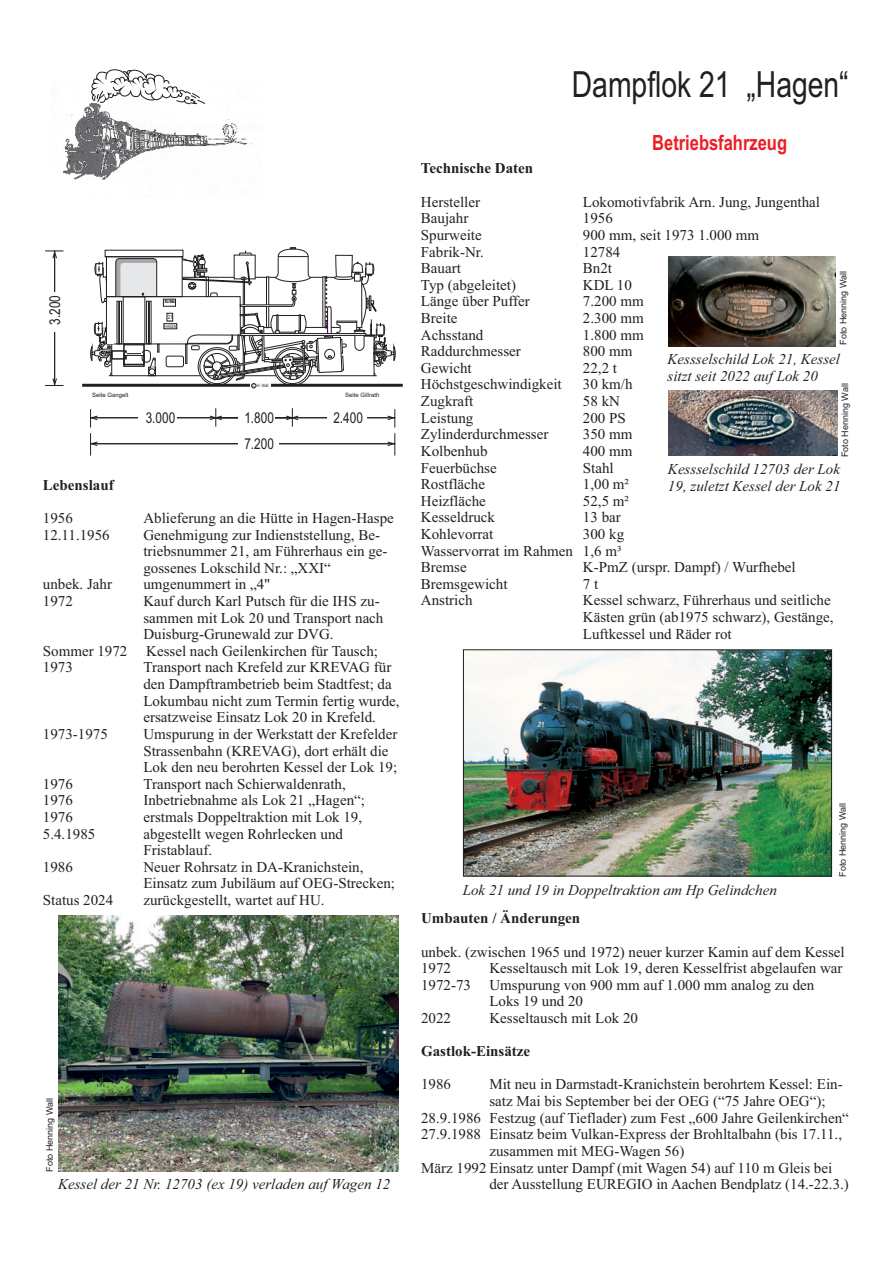
<style>
.page{position:relative;width:893px;height:1263px;background:#fff}
.page>*{position:absolute;margin:0;border:0;box-sizing:border-box;transform-origin:0 0}
.t1{font:36px "Arial";color:#231f20;scale:.79 1}
.t2{font:700 21px "Arial";color:#ee1d23;scale:.79 1}
.t3{font:15px/16.6px "Times New Roman";color:#231f20}
.t4{font:italic 15px/16.6px "Times New Roman";color:#231f20}
.t5{font:700 15px "Times New Roman";color:#231f20}
.t6{font:15px "Arial";color:#231f20;scale:.79 1}
.t7{font:9px "Arial";color:#231f20}
.t8{font:6px "Arial";color:#231f20}
.t9{font:6px "Arial";color:#231f20;scale:.73 1}
.t10{font:4.5px "Arial";color:#231f20;scale:.79 1}
.t11{font:4.5px "Arial";color:#231f20;scale:.73 1}
.t12{font:700 4.5px "Serpentine";color:#231f20;scale:.74 1}
.s1{font-size:5.25px}
</style>
<div class="page">
<img style="left:668px;top:256px;width:168px;height:91px">
<img style="left:668px;top:390px;width:170px;height:66px">
<img style="left:50px;top:92px;width:39px;height:88px">
<div style="left:79px;top:88px;width:18px;height:14px;background:#fff"></div>
<div style="left:59px;top:90px;width:13px;height:10px;background:#fff"></div>
<div style="left:54px;top:250px;width:10px;height:136px;border:1px solid #231f20"></div>
<div style="left:45px;top:292px;width:20px;height:40px;background:#fff"></div>
<svg style="left:52px;top:377px;width:6px;height:9px"></svg>
<svg style="left:52px;top:250px;width:6px;height:9px"></svg>
<hr style="left:82px;top:384px;width:321px;height:3px;background:#231f20">
<img style="left:464px;top:649px;width:368px;height:225px">
<img style="left:58px;top:916px;width:341px;height:255px">
<svg style="left:89px;top:69px;width:307px;height:387px"></svg>
<div style="left:463px;top:650px;width:369px;height:226px;border:1px solid #231f20"></div>
<p class="t6" style="left:45px;top:325px;width:39px;rotate:-90deg">3.200</p>
<p class="t12" style="left:165px;top:299px;width:15px">JUNG</p>
<p class="t9" style="left:168px;top:313px;width:8px">21</p>
<p class="t11" style="left:165px;top:323px;width:18px">HAGEN</p>
<p class="t10" style="left:253px;top:383px;width:22px"><span class="s1">c</span> H. Wall</p>
<p class="t8" style="left:92px;top:391px;width:38px">Seite Gangelt</p>
<p class="t8" style="left:345px;top:391px;width:36px">Seite Gillrath</p>
<p class="t6" style="left:146px;top:408px;width:39px">3.000</p>
<p class="t6" style="left:244px;top:408px;width:39px">1.800</p>
<p class="t6" style="left:333px;top:408px;width:39px">2.400</p>
<p class="t6" style="left:244px;top:434px;width:39px">7.200</p>
<p class="t5" style="left:43px;top:474px;width:72px">Lebenslauf</p>
<p class="t3" style="left:43px;top:509px;width:31px">1956</p>
<p class="t3" style="left:143px;top:509px;width:252px">Ablieferung an die Hütte in Hagen-Haspe</p>
<p class="t3" style="left:43px;top:526px;width:68px">12.11.1956</p>
<p class="t3" style="left:143px;top:526px;width:246px">Genehmigung zur Indienststellung, Be&shy;triebsnummer 21, am Führerhaus ein ge&shy;gossenes Lokschild Nr.: „XXI“</p>
<p class="t3" style="left:43px;top:576px;width:71px">unbek. Jahr</p>
<p class="t3" style="left:143px;top:576px;width:128px">umgenummert in „4"</p>
<p class="t3" style="left:43px;top:592px;width:31px">1972</p>
<p class="t3" style="left:143px;top:592px;width:241px">Kauf durch Karl Putsch für die IHS zu&shy;sammen mit Lok 20 und Transport nach<br>Duisburg-Grunewald zur DVG.</p>
<p class="t3" style="left:43px;top:642px;width:86px">Sommer 1972</p>
<p class="t3" style="left:146px;top:642px;width:233px">Kessel nach Geilenkirchen für Tausch;</p>
<p class="t3" style="left:43px;top:659px;width:31px">1973</p>
<p class="t3" style="left:143px;top:659px;width:258px">Transport nach Krefeld zur KREVAG für den Dampftrambetrieb beim Stadtfest; da Lokumbau nicht zum Termin fertig wurde, ersatzweise Einsatz Lok 20 in Krefeld.</p>
<p class="t3" style="left:43px;top:725px;width:66px">1973-1975</p>
<p class="t3" style="left:143px;top:725px;width:255px">Umspurung in der Werkstatt der Krefelder<br>Strassenbahn (KREVAG), dort erhält die<br>Lok den neu berohrten Kessel der Lok 19;</p>
<p class="t3" style="left:43px;top:775px;width:31px">1976</p>
<p class="t3" style="left:143px;top:775px;width:204px">Transport nach Schierwaldenrath,</p>
<p class="t3" style="left:43px;top:792px;width:31px">1976</p>
<p class="t3" style="left:143px;top:792px;width:223px">Inbetriebnahme als Lok 21 „Hagen“;</p>
<p class="t3" style="left:43px;top:808px;width:31px">1976</p>
<p class="t3" style="left:143px;top:808px;width:220px">erstmals Doppeltraktion mit Lok 19,</p>
<p class="t3" style="left:43px;top:825px;width:54px">5.4.1985</p>
<p class="t3" style="left:143px;top:825px;width:201px">abgestellt wegen Rohrlecken und<br>Fristablauf.</p>
<p class="t3" style="left:43px;top:858px;width:31px">1986</p>
<p class="t3" style="left:143px;top:858px;width:253px">Neuer Rohrsatz in DA-Kranichstein,<br>Einsatz zum Jubiläum auf OEG-Strecken;</p>
<p class="t3" style="left:43px;top:891px;width:72px">Status 2024</p>
<p class="t3" style="left:143px;top:891px;width:183px">zurückgestellt, wartet auf HU.</p>
<p class="t7" style="left:44px;top:1172px;width:75px;rotate:-90deg">Foto Henning Wall</p>
<p class="t4" style="left:58px;top:1175px;width:334px">Kessel der 21 Nr. 12703 (ex 19) verladen auf Wagen 12</p>
<h1 class="t1" style="left:572px;top:60px;width:352px">Dampflok 21 „Hagen“</h1>
<h2 class="t2" style="left:652px;top:129px;width:172px">Betriebsfahrzeug</h2>
<p class="t5" style="left:421px;top:158px;width:114px">Technische Daten</p>
<p class="t3" style="left:421px;top:193px;width:61px">Hersteller</p>
<p class="t3" style="left:583px;top:193px;width:239px">Lokomotivfabrik Arn. Jung, Jungenthal</p>
<p class="t3" style="left:421px;top:210px;width:49px">Baujahr</p>
<p class="t3" style="left:583px;top:210px;width:31px">1956</p>
<p class="t3" style="left:421px;top:226px;width:62px">Spurweite</p>
<p class="t3" style="left:583px;top:226px;width:178px">900 mm, seit 1973 1.000 mm</p>
<p class="t3" style="left:421px;top:243px;width:64px">Fabrik-Nr.</p>
<p class="t3" style="left:583px;top:243px;width:39px">12784</p>
<p class="t3" style="left:421px;top:260px;width:41px">Bauart</p>
<p class="t3" style="left:583px;top:260px;width:31px">Bn2t</p>
<p class="t3" style="left:421px;top:276px;width:97px">Typ (abgeleitet)</p>
<p class="t3" style="left:583px;top:276px;width:51px">KDL 10</p>
<p class="t3" style="left:421px;top:293px;width:110px">Länge über Puffer</p>
<p class="t3" style="left:583px;top:293px;width:62px">7.200 mm</p>
<p class="t3" style="left:421px;top:309px;width:38px">Breite</p>
<p class="t3" style="left:583px;top:309px;width:62px">2.300 mm</p>
<p class="t3" style="left:421px;top:326px;width:64px">Achsstand</p>
<p class="t3" style="left:583px;top:326px;width:62px">1.800 mm</p>
<p class="t3" style="left:421px;top:343px;width:101px">Raddurchmesser</p>
<p class="t3" style="left:583px;top:343px;width:51px">800 mm</p>
<p class="t3" style="left:421px;top:359px;width:52px">Gewicht</p>
<p class="t3" style="left:583px;top:359px;width:36px">22,2 t</p>
<p class="t3" style="left:421px;top:376px;width:142px">Höchstgeschwindigkeit</p>
<p class="t3" style="left:583px;top:376px;width:51px">30 km/h</p>
<p class="t3" style="left:421px;top:392px;width:54px">Zugkraft</p>
<p class="t3" style="left:583px;top:392px;width:39px">58 kN</p>
<p class="t3" style="left:421px;top:409px;width:54px">Leistung</p>
<p class="t3" style="left:583px;top:409px;width:44px">200 PS</p>
<p class="t3" style="left:421px;top:426px;width:129px">Zylinderdurchmesser</p>
<p class="t3" style="left:583px;top:426px;width:51px">350 mm</p>
<p class="t3" style="left:421px;top:442px;width:68px">Kolbenhub</p>
<p class="t3" style="left:583px;top:442px;width:51px">400 mm</p>
<p class="t3" style="left:421px;top:459px;width:77px">Feuerbüchse</p>
<p class="t3" style="left:583px;top:459px;width:32px">Stahl</p>
<p class="t3" style="left:421px;top:476px;width:66px">Rostfläche</p>
<p class="t3" style="left:583px;top:476px;width:48px">1,00 m²</p>
<p class="t3" style="left:421px;top:492px;width:66px">Heizfläche</p>
<p class="t3" style="left:583px;top:492px;width:48px">52,5 m²</p>
<p class="t3" style="left:421px;top:509px;width:76px">Kesseldruck</p>
<p class="t3" style="left:583px;top:509px;width:39px">13 bar</p>
<p class="t3" style="left:421px;top:525px;width:74px">Kohlevorrat</p>
<p class="t7" style="left:837px;top:345px;width:75px;rotate:-90deg">Foto Henning Wall</p>
<p class="t4" style="left:667px;top:350px;width:174px">Kessselschild Lok 21, Kessel sitzt seit 2022 auf Lok 20</p>
<p class="t7" style="left:839px;top:457px;width:75px;rotate:-90deg">Foto Henning Wall</p>
<p class="t4" style="left:668px;top:461px;width:174px">Kessselschild 12703 der Lok<br>19, zuletzt Kessel der Lok 21</p>
<p class="t3" style="left:421px;top:525px;width:205px;text-indent:162px">300 kg<br>Wasservorrat im Rahmen 1,6 m³<br>Bremse</p>
<p class="t3" style="left:583px;top:559px;width:214px">K-PmZ (urspr. Dampf) / Wurfhebel</p>
<p class="t3" style="left:421px;top:575px;width:88px">Bremsgewicht</p>
<p class="t3" style="left:583px;top:575px;width:17px">7 t</p>
<p class="t3" style="left:421px;top:592px;width:53px">Anstrich</p>
<p class="t3" style="left:583px;top:592px;width:252px">Kessel schwarz, Führerhaus und seitliche<br>Kästen grün (ab1975 schwarz), Gestänge,<br>Luftkessel und Räder rot</p>
<p class="t4" style="left:463px;top:881px;width:316px">Lok 21 und 19 in Doppeltraktion am Hp Gelindchen</p>
<p class="t7" style="left:837px;top:877px;width:75px;rotate:-90deg">Foto Henning Wall</p>
<p class="t5" style="left:421px;top:908px;width:161px">Umbauten / Änderungen</p>
<p class="t3" style="left:421px;top:943px;width:425px">unbek. (zwischen 1965 und 1972) neuer kurzer Kamin auf dem Kessel<br>1972</p>
<p class="t3" style="left:489px;top:959px;width:355px">Kesseltausch mit Lok 19, deren Kesselfrist abgelaufen war</p>
<p class="t3" style="left:421px;top:976px;width:395px">1972-73 Umspurung von 900 mm auf 1.000 mm analog zu den</p>
<p class="t3" style="left:489px;top:993px;width:95px">Loks 19 und 20</p>
<p class="t3" style="left:421px;top:1009px;width:31px">2022</p>
<p class="t3" style="left:489px;top:1009px;width:150px">Kesseltausch mit Lok 20</p>
<p class="t5" style="left:421px;top:1041px;width:111px">Gastlok-Einsätze</p>
<p class="t3" style="left:421px;top:1076px;width:31px">1986</p>
<p class="t3" style="left:489px;top:1076px;width:355px">Mit neu in Darmstadt-Kranichstein berohrtem Kessel: Ein-</p>
<p class="t3" style="left:489px;top:1092px;width:338px">satz Mai bis September bei der OEG (“75 Jahre OEG“);</p>
<p class="t3" style="left:421px;top:1109px;width:429px">28.9.1986 Festzug (auf Tieflader) zum Fest „600 Jahre Geilenkirchen“</p>
<p class="t3" style="left:421px;top:1126px;width:423px">27.9.1988 Einsatz beim Vulkan-Express der Brohltalbahn (bis 17.11.,</p>
<p class="t3" style="left:489px;top:1142px;width:196px">zusammen mit MEG-Wagen 56)</p>
<p class="t3" style="left:421px;top:1159px;width:413px">März 1992 Einsatz unter Dampf (mit Wagen 54) auf 110 m Gleis bei</p>
<p class="t3" style="left:489px;top:1175px;width:361px">der Ausstellung EUREGIO in Aachen Bendplatz (14.-22.3.)</p>
</div>
